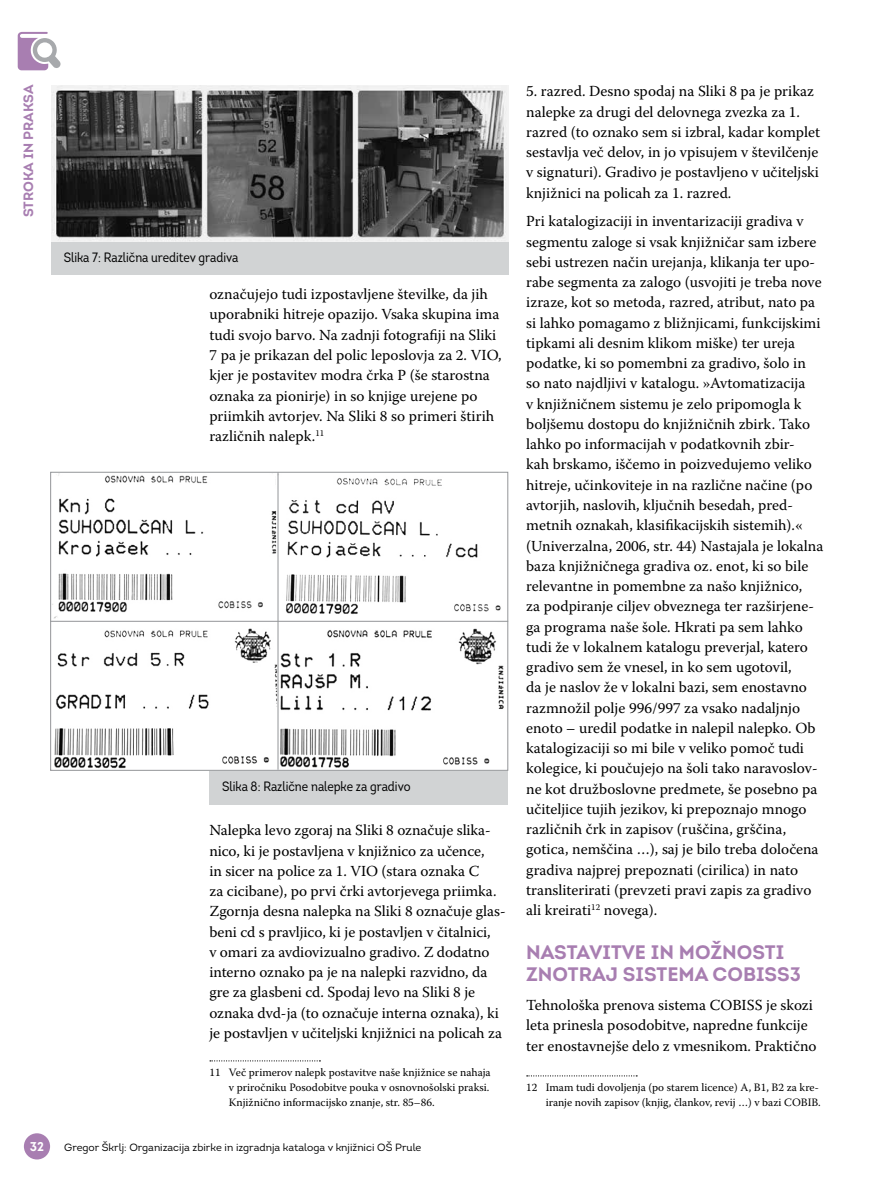
<style>
.page{position:relative;width:893px;height:1191px;background:#fff}
.page>*{position:absolute;margin:0;border:0;box-sizing:border-box;transform-origin:0 0}
.t1{font:700 19.5px "Intro";color:#a87eb1}
.t2{font:15.3px/20.2px "Warnock Pro";color:#000}
.t3{font:13.5px "Intro Cond";color:#000}
.t4{font:700 13.5px "Intro";color:#a87eb1}
.t5{font:700 12.75px "Intro";color:#fff}
.t6{font:11.25px/15px "Warnock Pro";color:#000;text-align:justify}
.t7{font:10.5px "Intro";color:#000}
</style>
<div class="page">
<div style="left:24px;top:1133px;width:26px;height:26px;background:#a87eb1;border-radius:50%"></div>
<svg style="left:18px;top:32px;width:43px;height:38px"></svg>
<div style="left:209px;top:472px;width:299px;height:332px;background:#d1d3d4"></div>
<img style="left:52px;top:474px;width:454px;height:294px">
<div style="left:50px;top:472px;width:458px;height:298px;border:1px solid #939598"></div>
<hr style="left:278px;top:472px;width:1px;height:297px;background:#939598">
<hr style="left:50px;top:621px;width:458px;height:1px;background:#939598">
<svg style="left:210px;top:1060px;width:110px;height:1px"></svg>
<svg style="left:527px;top:1075px;width:110px;height:1px"></svg>
<div style="left:51px;top:85px;width:457px;height:189px;background:#d1d3d4"></div>
<img style="left:51px;top:85px;width:457px;height:156px">
<p class="t4" style="left:20px;top:217px;width:134px;rotate:-90deg">STROKA IN PRAKSA</p>
<p class="t3" style="left:64px;top:249px;width:176px">Slika 7: Različna ureditev gradiva</p>
<p class="t2" style="left:209px;top:284px;width:294px">označujejo tudi izpostavljene številke, da jih uporabniki hitreje opazijo. Vsaka skupina ima tudi svojo barvo. Na zadnji fotografiji na Sliki 7 pa je prikazan del polic leposlovja za 2. VIO, kjer je postavitev modra črka P (še starostna oznaka za pionirje) in so knjige urejene po priimkih avtorjev. Na Sliki 8 so primeri štirih različnih nalepk.<sup>11</sup></p>
<p class="t5" style="left:30px;top:1137px;width:16px">32</p>
<p class="t3" style="left:222px;top:778px;width:190px">Slika 8: Različne nalepke za gradivo</p>
<p class="t2" style="left:209px;top:820px;width:298px">Nalepka levo zgoraj na Sliki 8 označuje slika&shy;nico, ki je postavljena v knjižnico za učence,<br>in sicer na police za 1. VIO (stara oznaka C<br>za cicibane), po prvi črki avtorjevega priimka.<br>Zgornja desna nalepka na Sliki 8 označuje glas&shy;beni cd s pravljico, ki je postavljen v čitalnici,<br>v omari za avdiovizualno gradivo. Z dodatno interno oznako pa je na nalepki razvidno, da gre za glasbeni cd. Spodaj levo na Sliki 8 je oznaka dvd-ja (to označuje interna oznaka), ki je postavljen v učiteljski knjižnici na policah za</p>
<p class="t6" style="left:229px;top:1064px;width:263px;text-indent:-19px">11 Več primerov nalepk postavitve naše knjižnice se nahaja v priročniku Posodobitve pouka v osnovnošolski praksi.<br>Knjižnično informacijsko znanje, str. 85–86.</p>
<p class="t7" style="left:64px;top:1140px;width:359px">Gregor Škrlj: Organizacija zbirke in izgradnja kataloga v knjižnici OŠ Prule</p>
<p class="t2" style="left:526px;top:81px;width:296px">5. razred. Desno spodaj na Sliki 8 pa je prikaz nalepke za drugi del delovnega zvezka za 1. razred (to oznako sem si izbral, kadar komplet sestavlja več delov, in jo vpisujem v številčenje v signaturi). Gradivo je postavljeno v učiteljski knjižnici na policah za 1. razred.</p>
<p class="t2" style="left:526px;top:211px;width:299px">Pri katalogizaciji in inventarizaciji gradiva v segmentu zaloge si vsak knjižničar sam izbere sebi ustrezen način urejanja, klikanja ter upo&shy;rabe segmenta za zalogo (usvojiti je treba nove izraze, kot so metoda, razred, atribut, nato pa si lahko pomagamo z bližnjicami, funkcijskimi tipkami ali desnim klikom miške) ter ureja podatke, ki so pomembni za gradivo, šolo in so nato najdljivi v katalogu. »Avtomatizacija<br>v knjižničnem sistemu je zelo pripomogla k boljšemu dostopu do knjižničnih zbirk. Tako lahko po informacijah v podatkovnih zbir-<br>kah brskamo, iščemo in poizvedujemo veliko hitreje, učinkoviteje in na različne načine (po avtorjih, naslovih, ključnih besedah, pred&shy;metnih oznakah, klasifikacijskih sistemih).« (Univerzalna, 2006, str. 44) Nastajala je lokalna baza knjižničnega gradiva oz. enot, ki so bile relevantne in pomembne za našo knjižnico,<br>za podpiranje ciljev obveznega ter razširjene&shy;ga programa naše šole. Hkrati pa sem lahko tudi že v lokalnem katalogu preverjal, katero gradivo sem že vnesel, in ko sem ugotovil,<br>da je naslov že v lokalni bazi, sem enostavno razmnožil polje 996/997 za vsako nadaljnjo enoto – uredil podatke in nalepil nalepko. Ob katalogizaciji so mi bile v veliko pomoč tudi kolegice, ki poučujejo na šoli tako naravoslov&shy;ne kot družboslovne predmete, še posebno pa učiteljice tujih jezikov, ki prepoznajo mnogo različnih črk in zapisov (ruščina, grščina, gotica, nemščina …), saj je bilo treba določena gradiva najprej prepoznati (cirilica) in nato transliterirati (prevzeti pravi zapis za gradivo ali kreirati<sup>12</sup> novega).</p>
<p class="t1" style="left:526px;top:939px;width:28px">NASTAVITV</p>
<p class="t1" style="left:635px;top:939px;width:101px">E IN MOŽNOSTI</p>
<p class="t1" style="left:526px;top:962px;width:27px">ZNOTRA</p>
<p class="t1" style="left:606px;top:962px;width:29px">J SIST</p>
<p class="t1" style="left:667px;top:962px;width:135px">EMA COBISS3</p>
<p class="t2" style="left:526px;top:994px;width:292px">Tehnološka prenova sistema COBISS je skozi leta prinesla posodobitve, napredne funkcije ter enostavnejše delo z vmesnikom. Praktično</p>
<p class="t6" style="left:526px;top:1079px;width:296px;text-align:right">12 Imam tudi dovoljenja (po starem licence) A, B1, B2 za kre&shy;iranje novih zapisov (knjig, člankov, revij …) v bazi COBIB.</p>
</div>
